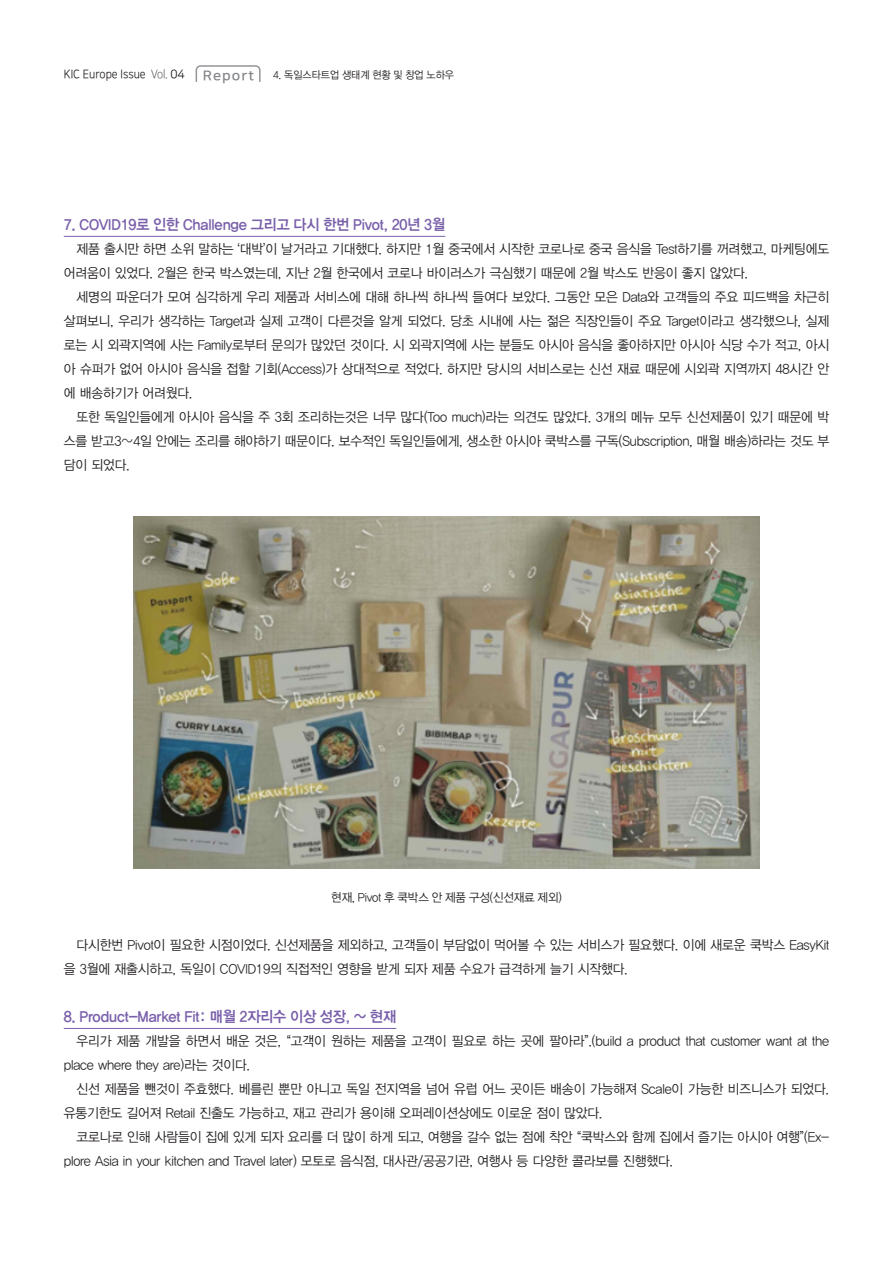
<style>
.page{position:relative;width:893px;height:1263px;background:#fff}
.page>*{position:absolute;margin:0;border:0;box-sizing:border-box;transform-origin:0 0}
.t1{font:15px "YDIYGO340";letter-spacing:-.01em;color:#7960aa;scale:.95 1}
.t2{font:13.5px/24px "YDIYGO320";letter-spacing:-.01em;color:#231f20;scale:.95 1}
.t3{font:13.5px "Nanum Square OTFB";letter-spacing:.07em;color:#808285;scale:1.07 1}
.t4{font:12px "YDIYGO320";letter-spacing:-.01em;color:#231f20;scale:.95 1}
.t5{font:12px "Nanum Square OTFR";color:#231f20;scale:.9 1}
.t6{font:10.5px "YDIYGO320";color:#231f20;scale:.95 1}
.s1{font-family:"Nanum Square OTFL"}
.s2{font-family:"Nanum Gothic"}
</style>
<div class="page">
<svg style="left:195px;top:65px;width:66px;height:17px"></svg>
<hr style="left:64px;top:236px;width:381px;height:1px;background:#7960aa">
<hr style="left:64px;top:1028px;width:332px;height:1px;background:#7960aa">
<img style="left:134px;top:517px;width:625px;height:352px">
<p class="t5" style="left:64px;top:68px;width:136px">KIC Europe Issue <span class="s1">Vol.</span> 04</p>
<p class="t3" style="left:203px;top:68px;width:50px">Report</p>
<p class="t6" style="left:273px;top:69px;width:192px">4. 독일스타트업 생태계 현황 및 창업 노하우</p>
<p class="t1" style="left:64px;top:216px;width:403px">7. COVID19로 인한 Challenge 그리고 다시 한번 Pivot, 20년 3월</p>
<p class="t2" style="left:64px;top:237px;width:807px;text-indent:13px">제품 출시만 하면 소위 말하는 <span class="s2">‘</span>대박<span class="s2">’</span>이 날거라고 기대했다. 하지만 1월 중국에서 시작한 코로나로 중국 음식을 Test하기를 꺼려했고, 마케팅에도 어려움이 있었다. 2월은 한국 박스였는데, 지난 2월 한국에서 코로나 바이러스가 극심했기 때문에 2월 박스도 반응이 좋지 않았다.</p>
<p class="t2" style="left:64px;top:285px;width:807px;text-align:justify;text-indent:13px">세명의 파운더가 모여 심각하게 우리 제품과 서비스에 대해 하나씩 하나씩 들여다 보았다. 그동안 모은 Data와 고객들의 주요 피드백을 차근히 살펴보니, 우리가 생각하는 Target과 실제 고객이 다른것을 알게 되었다. 당초 시내에 사는 젊은 직장인들이 주요 Target이라고 생각했으나, 실제 로는 시 외곽지역에 사는 Family로부터 문의가 많았던 것이다. 시 외곽지역에 사는 분들도 아시아 음식을 좋아하지만 아시아 식당 수가 적고, 아시 아 슈퍼가 없어 아시아 음식을 접할 기회(Access)가 상대적으로 적었다. 하지만 당시의 서비스로는 신선 재료 때문에 시외곽 지역까지 48시간 안 에 배송하기가 어려웠다.</p>
<p class="t2" style="left:64px;top:405px;width:807px;text-align:justify;text-indent:13px">또한 독일인들에게 아시아 음식을 주 3회 조리하는것은 너무 많다(Too much)라는 의견도 많았다. 3개의 메뉴 모두 신선제품이 있기 때문에 박 스를 받고3~4일 안에는 조리를 해야하기 때문이다. 보수적인 독일인들에게, 생소한 아시아 쿡박스를 구독(Subscription, 매월 배송)하라는 것도 부 담이 되었다.</p>
<p class="t4" style="left:331px;top:891px;width:244px">현재, Pivot 후 쿡박스 안 제품 구성(신선재료 제외)</p>
<p class="t2" style="left:64px;top:933px;width:807px;text-indent:13px">다시한번 Pivot이 필요한 시점이었다. 신선제품을 제외하고, 고객들이 부담없이 먹어볼 수 있는 서비스가 필요했다. 이에 새로운 쿡박스 EasyKit 을 3월에 재출시하고, 독일이 COVID19의 직접적인 영향을 받게 되자 제품 수요가 급격하게 늘기 시작했다.</p>
<p class="t1" style="left:64px;top:1008px;width:351px">8. Product-Market Fit: 매월 2자리수 이상 성장, ~ 현재</p>
<p class="t2" style="left:64px;top:1029px;width:807px;text-indent:13px">우리가 제품 개발을 하면서 배운 것은, <span class="s2">“</span>고객이 원하는 제품을 고객이 필요로 하는 곳에 팔아라<span class="s2">”</span>.(build a product that customer want at the place where they are)라는 것이다.</p>
<p class="t2" style="left:64px;top:1077px;width:807px;text-indent:13px">신선 제품을 뺀것이 주효했다. 베를린 뿐만 아니고 독일 전지역을 넘어 유럽 어느 곳이든 배송이 가능해져 Scale이 가능한 비즈니스가 되었다. 유통기한도 길어져 Retail 진출도 가능하고, 재고 관리가 용이해 오퍼레이션상에도 이로운 점이 많았다.</p>
<p class="t2" style="left:64px;top:1125px;width:807px;text-indent:13px">코로나로 인해 사람들이 집에 있게 되자 요리를 더 많이 하게 되고, 여행을 갈수 없는 점에 착안 <span class="s2">“</span>쿡박스와 함께 집에서 즐기는 아시아 여행<span class="s2">”</span>(Ex&shy;plore Asia in your kitchen and Travel later) 모토로 음식점, 대사관/공공기관, 여행사 등 다양한 콜라보를 진행했다.</p>
</div>
